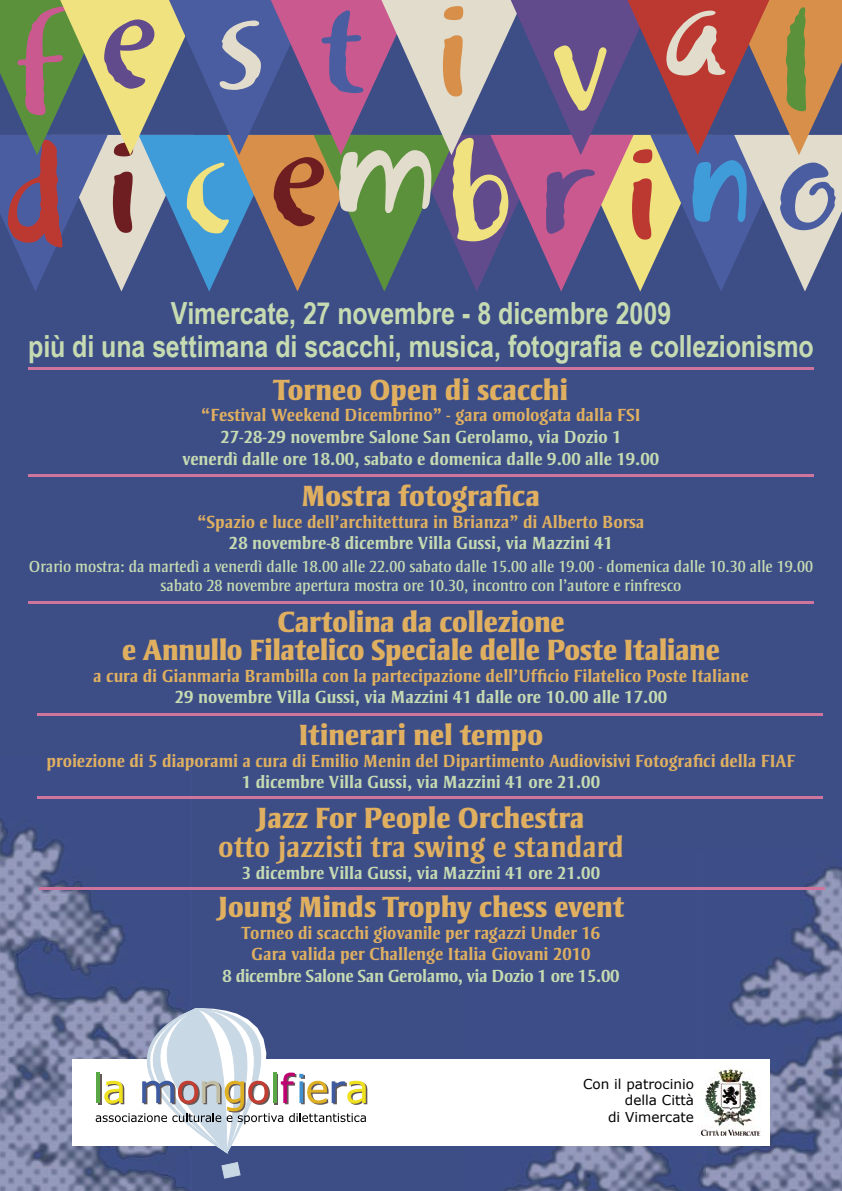
<style>
.page{position:relative;width:842px;height:1191px;background:#3d4e87}
.page>*{position:absolute;margin:0;border:0;box-sizing:border-box;transform-origin:0 0}
.t1{font:700 30.5px/33px "Arial Narrow";letter-spacing:-.005em;color:#c6dbb2;text-align:center}
.t2{font:800 30px/28px "Strayhorn MT Std";letter-spacing:-.02em;color:#e0b060;text-align:center}
.t3{font:700 30px "Strayhorn MT Std";color:#e0b060}
.t4{font:700 18px/21.6px "Strayhorn MT Std";color:#e0b060;text-align:center}
.t5{font:700 18px/21.6px "Strayhorn MT Std";color:#c6dbb2;text-align:center}
.t6{font:700 18px "Strayhorn MT Std";letter-spacing:-.02em;color:#c6dbb2}
.t7{font:16.5px/18.6px "Strayhorn MT Std";color:#c6dbb2;text-align:center}
.t8{font:13.6px/16.3px "Verdana";color:#000;text-align:right}
</style>
<div class="page">
<img style="left:0;top:796px;width:191px;height:395px">
<img style="left:465px;top:866px;width:377px;height:325px">
<div style="left:72px;top:1059px;width:698px;height:86px;background:#fff"></div>
<svg style="left:222px;top:1162px;width:18px;height:16px"></svg>
<svg style="left:96px;top:1008px;width:271px;height:145px"></svg>
<svg style="left:0;top:0;width:842px;height:291px"></svg>
<hr style="left:28px;top:368px;width:786px;height:2px;background:#cf749d">
<hr style="left:28px;top:601px;width:786px;height:2px;background:#cf749d">
<hr style="left:37px;top:714px;width:785px;height:2px;background:#cf749d">
<hr style="left:37px;top:797px;width:785px;height:2px;background:#cf749d">
<hr style="left:40px;top:887px;width:785px;height:2px;background:#cf749d">
<hr style="left:28px;top:474px;width:786px;height:2px;background:#cf749d">
<img style="left:699px;top:1069px;width:62px;height:66px">
<h1 class="t1" style="left:28px;top:297px;width:787px">Vimercate, 27 novembre - 8 dicembre 2009<br>più di una settimana di scacchi, musica, fotografia e collezionismo</h1>
<h2 class="t2" style="left:274px;top:375px;width:296px">Torneo Open di scacchi</h2>
<p class="t4" style="left:201px;top:404px;width:441px">“Festival Weekend Dicembrino” - gara omologata dalla FSI</p>
<p class="t5" style="left:183px;top:426px;width:478px">27-28-29 novembre Salone San Gerolamo, via Dozio 1<br>venerdì dalle ore 18.00, sabato e domenica dalle 9.00 alle 19.00</p>
<h2 class="t2" style="left:301px;top:482px;width:240px">Mostra fotografica</h2>
<p class="t4" style="left:197px;top:511px;width:449px">“Spazio e luce dell’architettura in Brianza” di Alberto Borsa</p>
<p class="t5" style="left:229px;top:532px;width:386px">28 novembre-8 dicembre Villa Gussi, via Mazzini 41</p>
<p class="t7" style="left:29px;top:557px;width:786px">Orario mostra: da martedì a venerdì dalle 18.00 alle 22.00 sabato dalle 15.00 alle 19.00 - domenica dalle 10.30 alle 19.00 sabato 28 novembre apertura mostra ore 10.30, incontro con l’autore e rinfresco</p>
<h2 class="t2" style="left:122px;top:608px;width:599px">Cartolina da collezione<br>e Annullo Filatelico Speciale delle Poste Italiane</h2>
<p class="t4" style="left:93px;top:665px;width:657px">a cura di Gianmaria Brambilla con la partecipazione dell’Ufficio Filatelico Poste Italiane</p>
<p class="t5" style="left:175px;top:686px;width:494px">29 novembre Villa Gussi, via Mazzini 41 dalle ore 10.00 alle 17.00</p>
<h2 class="t2" style="left:298px;top:720px;width:246px">Itinerari nel tempo</h2>
<p class="t4" style="left:47px;top:749px;width:750px">proiezione di 5 diaporami a cura di Emilio Menin del Dipartimento Audiovisivi Fotografici della FIAF</p>
<p class="t5" style="left:242px;top:771px;width:360px">1 dicembre Villa Gussi, via Mazzini 41 ore 21.00</p>
<h2 class="t2" style="left:257px;top:803px;width:330px">Jazz For People Orchestra</h2>
<h2 class="t3" style="left:218px;top:829px;width:407px">otto jazzisti tra swing e standard</h2>
<p class="t5" style="left:242px;top:861px;width:360px">3 dicembre Villa Gussi, via Mazzini 41 ore 21.00</p>
<h2 class="t2" style="left:218px;top:893px;width:408px">Joung Minds Trophy chess event</h2>
<p class="t4" style="left:242px;top:922px;width:360px">Torneo di scacchi giovanile per ragazzi Under 16<br>Gara valida per Challenge Italia Giovani 2010</p>
<p class="t6" style="left:222px;top:965px;width:398px">8 dicembre Salone San Gerolamo, via Dozio 1 ore 15.00</p>
<p class="t8" style="left:583px;top:1075px;width:112px">Con il patrocinio della Città<br>di Vimercate</p>
</div>
